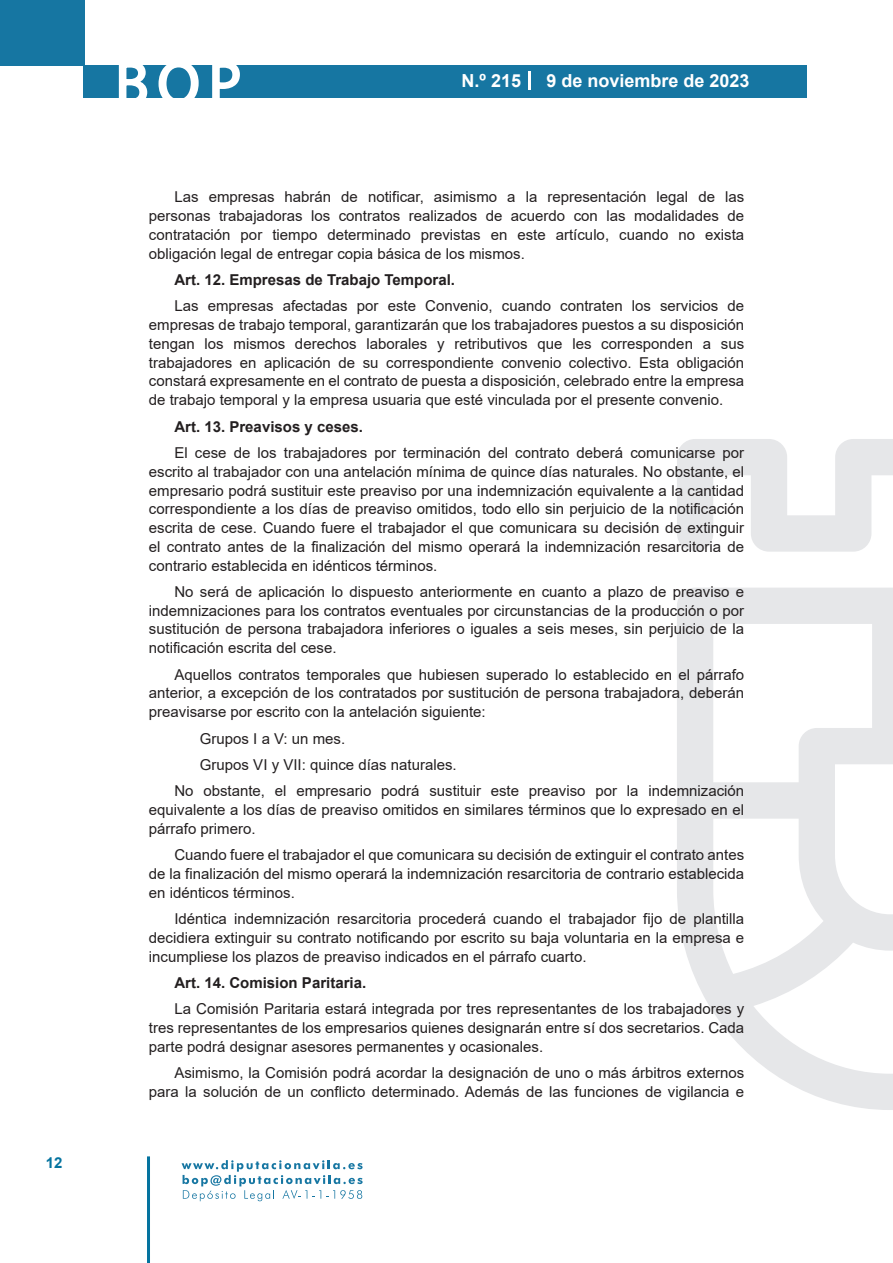
<style>
.page{position:relative;width:893px;height:1263px;background:#fff}
.page>*{position:absolute;margin:0;border:0;box-sizing:border-box;transform-origin:0 0}
.t1{font:500 61.5px "Avant Garde";color:#fff}
.t2{font:700 18px "Arial";color:#fff}
.texto_normal{font:15px/18.8px "Arial";color:#231f20;text-align:justify}
.texto_normal-2{font:700 15px "Arial";color:#231f20}
.t3{font:700 15px "Arial";color:#04739f}
</style>
<div class="page">
<div style="left:0;top:0;width:85px;height:65px;background:#1676a2"></div>
<div style="left:84px;top:65px;width:723px;height:33px;background:#1676a2"></div>
<svg style="left:118px;top:65px;width:30px;height:33px"></svg>
<svg style="left:158px;top:65px;width:41px;height:33px"></svg>
<svg style="left:212px;top:65px;width:28px;height:33px"></svg>
<svg style="left:182px;top:1160px;width:181px;height:41px"></svg>
<hr style="left:147px;top:1156px;width:3px;height:107px;background:#04739f">
<svg style="left:529px;top:71px;width:2px;height:19px"></svg>
<svg style="left:677px;top:439px;width:216px;height:671px"></svg>
<p class="t3" style="left:46px;top:1152px;width:18px">12</p>
<h1 class="t1" style="left:115px;top:46px;width:128px">BOP</h1>
<p class="t2" style="left:462px;top:68px;width:61px">N.º 215</p>
<p class="t2" style="left:546px;top:68px;width:205px">9 de noviembre de 2023</p>
<p class="texto_normal" style="left:149px;top:188px;width:597px;text-indent:26px">Las empresas habrán de notificar, asimismo a la representación legal de las personas trabajadoras los contratos realizados de acuerdo con las modalidades de contratación por tiempo determinado previstas en este artículo, cuando no exista obligación legal de entregar copia básica de los mismos.</p>
<p class="texto_normal-2" style="left:174px;top:269px;width:282px">Art. 12. Empresas de Trabajo Temporal.</p>
<p class="texto_normal" style="left:149px;top:297px;width:597px;text-indent:26px">Las empresas afectadas por este Convenio, cuando contraten los servicios de empresas de trabajo temporal, garantizarán que los trabajadores puestos a su disposición tengan los mismos derechos laborales y retributivos que les corresponden a sus trabajadores en aplicación de su correspondiente convenio colectivo. Esta obligación constará expresamente en el contrato de puesta a disposición, celebrado entre la empresa de trabajo temporal y la empresa usuaria que esté vinculada por el presente convenio.</p>
<p class="texto_normal-2" style="left:174px;top:416px;width:190px">Art. 13. Preavisos y ceses.</p>
<p class="texto_normal" style="left:149px;top:443px;width:597px;text-indent:26px">El cese de los trabajadores por terminación del contrato deberá comunicarse por escrito al trabajador con una antelación mínima de quince días naturales. No obstante, el empresario podrá sustituir este preaviso por una indemnización equivalente a la cantidad correspondiente a los días de preaviso omitidos, todo ello sin perjuicio de la notificación escrita de cese. Cuando fuere el trabajador el que comunicara su decisión de extinguir el contrato antes de la finalización del mismo operará la indemnización resarcitoria de contrario establecida en idénticos términos.</p>
<p class="texto_normal" style="left:149px;top:582px;width:597px;text-indent:26px">No será de aplicación lo dispuesto anteriormente en cuanto a plazo de preaviso e indemnizaciones para los contratos eventuales por circunstancias de la producción o por sustitución de persona trabajadora inferiores o iguales a seis meses, sin perjuicio de la notificación escrita del cese.</p>
<p class="texto_normal" style="left:149px;top:665px;width:597px;text-indent:26px">Aquellos contratos temporales que hubiesen superado lo establecido en el párrafo anterior, a excepción de los contratados por sustitución de persona trabajadora, deberán preavisarse por escrito con la antelación siguiente:</p>
<p class="texto_normal" style="left:200px;top:729px;width:147px">Grupos I a V: un mes.</p>
<p class="texto_normal" style="left:200px;top:755px;width:258px">Grupos VI y VII: quince días naturales.</p>
<p class="texto_normal" style="left:149px;top:782px;width:597px;text-indent:26px">No obstante, el empresario podrá sustituir este preaviso por la indemnización equivalente a los días de preaviso omitidos en similares términos que lo expresado en el párrafo primero.</p>
<p class="texto_normal" style="left:149px;top:845px;width:597px;text-indent:26px">Cuando fuere el trabajador el que comunicara su decisión de extinguir el contrato antes de la finalización del mismo operará la indemnización resarcitoria de contrario establecida en idénticos términos.</p>
<p class="texto_normal" style="left:149px;top:909px;width:597px;text-indent:26px">Idéntica indemnización resarcitoria procederá cuando el trabajador fijo de plantilla decidiera extinguir su contrato notificando por escrito su baja voluntaria en la empresa e incumpliese los plazos de preaviso indicados en el párrafo cuarto.</p>
<p class="texto_normal-2" style="left:174px;top:972px;width:193px">Art. 14. Comision Paritaria.</p>
<p class="texto_normal" style="left:149px;top:1000px;width:597px;text-indent:26px">La Comisión Paritaria estará integrada por tres representantes de los trabajadores y tres representantes de los empresarios quienes designarán entre sí dos secretarios. Cada parte podrá designar asesores permanentes y ocasionales.</p>
<p class="texto_normal" style="left:149px;top:1064px;width:597px;text-align:right">Asimismo, la Comisión podrá acordar la designación de uno o más árbitros externos para la solución de un conflicto determinado. Además de las funciones de vigilancia e</p>
</div>
